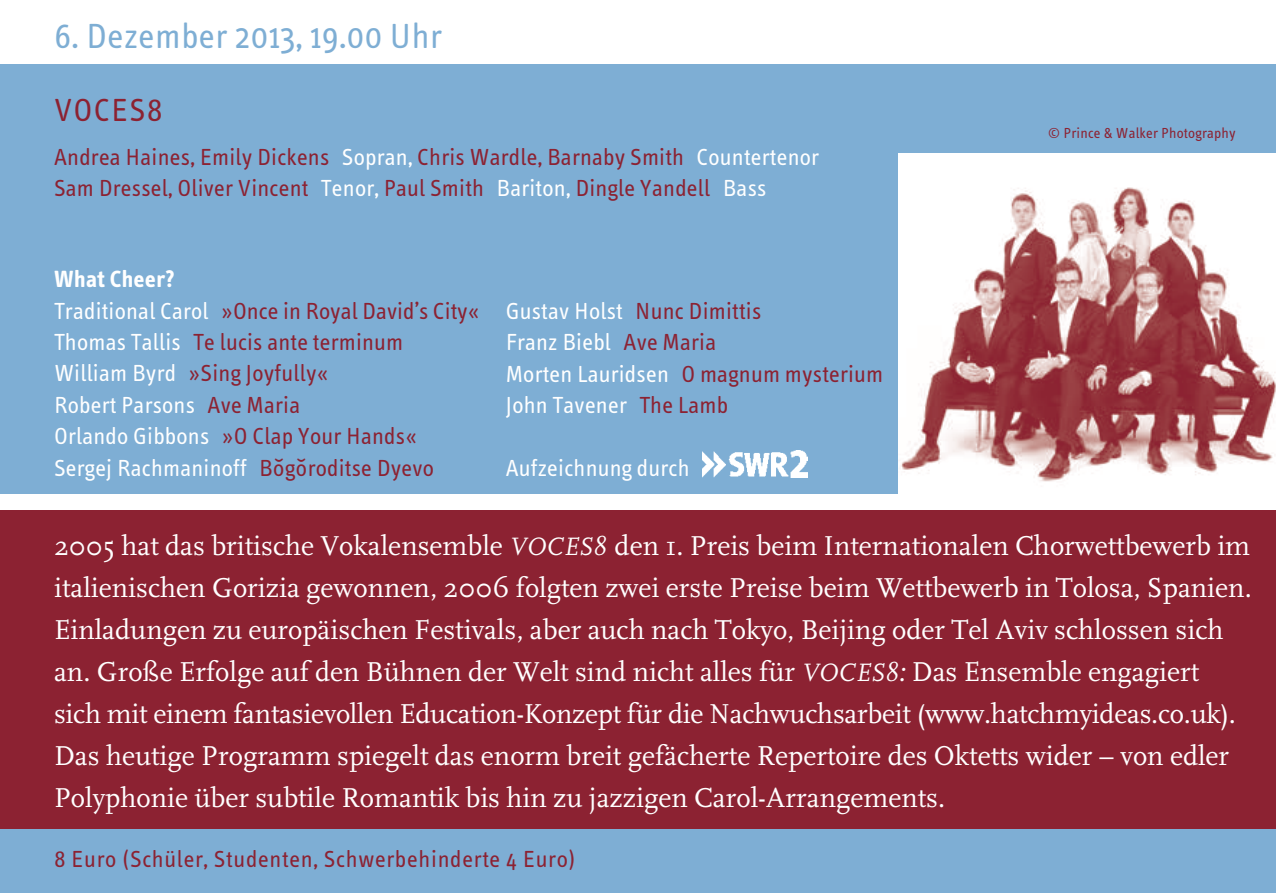
<style>
.page{position:relative;width:1276px;height:893px;background:#fff}
.page>*{position:absolute;margin:0;border:0;box-sizing:border-box;transform-origin:0 0}
.t1{font:36px "Info Text";letter-spacing:.015em;color:#7eaed4}
.t2{font:33px "Info Text";letter-spacing:.04em;color:#8c2232}
.t3{font:28.5px/42px "Scala";color:#fff}
.t4{font:24px/31.5px "Info Text";letter-spacing:.01em;color:#8c2232}
.t5{font:24px/31.5px "Info Text";letter-spacing:.01em;color:#fff}
.t6{font:24px "Info Text";letter-spacing:.03em;color:#8c2232}
.t7{font:15px "Info Text";letter-spacing:.015em;color:#8c2232}
.s1{color:#fff}
.s2{font-weight:700;color:#fff}
.s3{color:#8c2232}
.s4{font-style:italic;font-size:26.4px}
.s5{font-style:italic}
</style>
<div class="page">
<div style="left:0;top:510px;width:1276px;height:319px;background:#8c2232"></div>
<div style="left:0;top:64px;width:1276px;height:429px;background:#7eaed4"></div>
<div style="left:0;top:829px;width:1276px;height:64px;background:#7eaed4"></div>
<img style="left:702px;top:451px;width:105px;height:27px">
<img style="left:898px;top:153px;width:378px;height:340px">
<p class="t1" style="left:54px;top:16px;width:389px">6. Dezember 2013, 19.00 Uhr</p>
<p class="t2" style="left:54px;top:92px;width:110px">VOCES8</p>
<p class="t4" style="left:54px;top:141px;width:766px">Andrea Haines, Emily Dickens <span class="s1">Sopran,</span> Chris Wardle, Barnaby Smith <span class="s1">Countertenor<br></span>Sam Dressel, Oliver Vincent <span class="s1">Tenor,</span> Paul Smith <span class="s1">Bariton,</span> Dingle Yandell <span class="s1">Bass</span></p>
<p class="t4" style="left:54px;top:264px;width:427px"><span class="s2">What Cheer?<br></span><span class="s1">Traditional Carol</span> »Once in Royal David’s City«<br><span class="s1">Thomas Tallis</span> Te lucis ante terminum<br><span class="s1">William Byrd</span> »Sing Joyfully«<br><span class="s1">Robert Parsons</span> Ave Maria<br><span class="s1">Orlando Gibbons</span> »O Clap Your Hands«<br><span class="s1">Sergej Rachmaninoff</span> Bo˘go˘roditse Dyevo</p>
<p class="t5" style="left:506px;top:295px;width:379px">Gustav Holst <span class="s3">Nunc Dimittis<br></span>Franz Biebl <span class="s3">Ave Maria<br></span>Morten Lauridsen <span class="s3">O magnum mysterium<br></span>John Tavener <span class="s3">The Lamb</span></p>
<p class="t5" style="left:506px;top:453px;width:185px">Aufzeichnung durch</p>
<p class="t7" style="left:1047px;top:124px;width:189px">© Prince &amp; Walker Photography</p>
<p class="t3" style="left:54px;top:526px;width:1199px">2005 hat das britische Vokalensemble <span class="s4">VOCES8</span> den 1. Preis beim Internationalen Chorwettbewerb im italienischen Gorizia gewonnen, 2006 folgten zwei erste Preise beim Wettbewerb in Tolosa, Spanien.<br>Einladungen zu europäischen Festivals, aber auch nach Tokyo, Beijing oder Tel Aviv schlossen sich an. Große Erfolge auf den Bühnen der Welt sind nicht alles für <span class="s4">VOCES8</span><span class="s5">:</span> Das Ensemble engagiert sich mit einem fantasievollen Education-Konzept für die Nachwuchsarbeit (www.hatchmyideas.co.uk).<br>Das heutige Programm spiegelt das enorm breit gefächerte Repertoire des Oktetts wider – von edler Polyphonie über subtile Romantik bis hin zu jazzigen Carol-Arrangements.</p>
<p class="t6" style="left:54px;top:846px;width:523px">8 Euro (Schüler, Studenten, Schwerbehinderte 4 Euro)</p>
</div>
